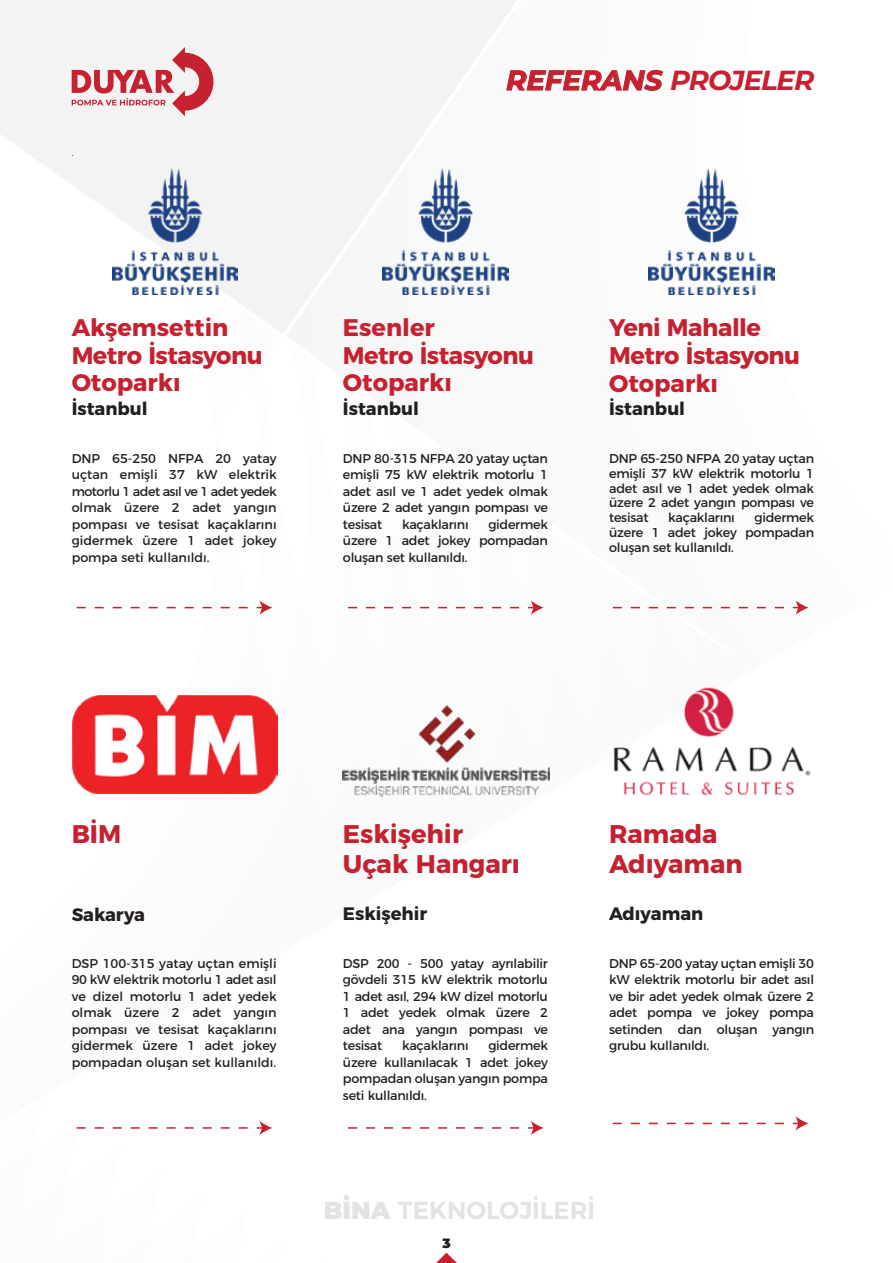
<style>
.page{position:relative;width:893px;height:1263px;background:#fff}
.page>*{position:absolute;margin:0;border:0;box-sizing:border-box;transform-origin:0 0}
.t1{font:italic 700 27.6px "Montserrat";letter-spacing:-.02em;color:#c52130}
.t2{font:700 25.5px/30.6px "Montserrat";color:#c42230}
.t3{font:700 25.5px "Montserrat";color:#c52130}
.t4{font:600 24.45px "Montserrat";color:#e2e3e4}
.t5{font:700 24px/27.6px "Montserrat";letter-spacing:-.02em;color:#c52130}
.t6{font:700 24px/27.6px "Montserrat";color:#c52130}
.t7{font:700 18px "Montserrat";color:#231f20}
.t8{font:900 13.5px "Montserrat";color:#231f20}
.t9{font:12.75px/16.5px "Montserrat";letter-spacing:-.02em;color:#231f20;text-align:justify}
.s1{font-weight:900}
</style>
<div class="page">
<img style="left:0;top:0;width:809px;height:1253px">
<svg style="left:506px;top:69px;width:158px;height:22px"></svg>
<svg style="left:436px;top:1253px;width:21px;height:10px"></svg>
<svg style="left:77px;top:1121px;width:195px;height:14px"></svg>
<svg style="left:348px;top:1121px;width:196px;height:14px"></svg>
<svg style="left:613px;top:1116px;width:195px;height:14px"></svg>
<svg style="left:348px;top:600px;width:196px;height:15px"></svg>
<svg style="left:613px;top:600px;width:195px;height:15px"></svg>
<svg style="left:77px;top:600px;width:195px;height:15px"></svg>
<svg style="left:72px;top:47px;width:141px;height:69px"></svg>
<img style="left:112px;top:168px;width:126px;height:126px">
<img style="left:382px;top:168px;width:126px;height:126px">
<img style="left:649px;top:168px;width:126px;height:126px">
<img style="left:72px;top:695px;width:206px;height:98px">
<img style="left:343px;top:705px;width:206px;height:91px">
<img style="left:609px;top:663px;width:202px;height:155px">
<h1 class="t1" style="left:506px;top:60px;width:310px">REFERANS PROJELER</h1>
<h3 class="t6" style="left:72px;top:312px;width:193px">Akşemsettin<br>Metro İstasyonu<br>Otoparkı</h3>
<h3 class="t5" style="left:609px;top:312px;width:193px">Yeni Mahalle<br>Metro İstasyonu<br>Otoparkı</h3>
<h3 class="t7" style="left:609px;top:394px;width:77px">İstanbul</h3>
<p class="t9" style="left:609px;top:449px;width:207px;line-height:15px">DNP 65-250 NFPA 20 yatay uçtan emişli 37 kW elektrik motorlu 1 adet asıl ve 1 adet yedek olmak üzere 2 adet yangın pompası ve tesisat</p>
<h3 class="t5" style="left:343px;top:312px;width:193px">Esenler<br>Metro İstasyonu<br>Otoparkı</h3>
<h3 class="t7" style="left:343px;top:393px;width:77px">İstanbul</h3>
<h3 class="t7" style="left:72px;top:394px;width:77px">İstanbul</h3>
<p class="t9" style="left:72px;top:449px;width:206px">DNP 65-250 NFPA 20 yatay uçtan emişli 37 kW elektrik motorlu 1 adet asıl ve 1 adet yedek olmak üzere 2 adet yangın pompası ve tesisat kaçaklarını gidermek üzere 1 adet jokey pompa seti kullanıldı.</p>
<p class="t9" style="left:343px;top:449px;width:207px">DNP 80-315 NFPA 20 yatay uçtan emişli 75 kW elektrik motorlu 1 adet asıl ve 1 adet yedek olmak üzere 2 adet yangın pompası ve tesisat</p>
<p class="t9" style="left:609px;top:509px;width:206px;line-height:15px;text-indent:145px">gidermek üzere 1 adet jokey pompadan oluşan set kullanıldı.</p>
<p class="t9" style="left:668px;top:509px;width:68px">kaçaklarını</p>
<p class="t9" style="left:343px;top:515px;width:206px;text-indent:145px">gidermek üzere 1 adet jokey pompadan oluşan set kullanıldı.</p>
<p class="t9" style="left:402px;top:515px;width:68px">kaçaklarını</p>
<h2 class="t3" style="left:72px;top:813px;width:51px">BİM</h2>
<h3 class="t7" style="left:72px;top:899px;width:75px">Sakarya</h3>
<p class="t9" style="left:72px;top:954px;width:206px">DSP 100-315 yatay uçtan emişli 90 kW elektrik motorlu 1 adet asıl ve dizel motorlu 1 adet yedek olmak üzere 2 adet yangın pompası ve tesisat kaçaklarını gidermek üzere 1 adet jokey pompadan oluşan set kullanıldı.</p>
<h2 class="t2" style="left:343px;top:816px;width:178px">Eskişehir<br>Uçak Hangarı</h2>
<h3 class="t7" style="left:343px;top:899px;width:86px">Eskişehir</h3>
<p class="t9" style="left:343px;top:954px;width:207px">DSP 200 - 500 yatay ayrılabilir gövdeli 315 kW elektrik motorlu 1 adet asıl, 294 kW dizel motorlu 1 adet yedek olmak üzere 2 adet ana yangın pompası ve tesisat</p>
<p class="t9" style="left:343px;top:1036px;width:206px;text-indent:145px">gidermek üzere kullanılacak 1 adet jokey pompadan oluşan yangın pompa seti kullanıldı.</p>
<p class="t9" style="left:402px;top:1036px;width:68px">kaçaklarını</p>
<h2 class="t2" style="left:609px;top:816px;width:135px">Ramada<br>Adıyaman</h2>
<h3 class="t7" style="left:609px;top:899px;width:96px">Adıyaman</h3>
<p class="t9" style="left:609px;top:954px;width:206px">DNP 65-200 yatay uçtan emişli 30 kW elektrik motorlu bir adet asıl ve bir adet yedek olmak üzere 2 adet pompa ve jokey pompa setinden dan oluşan yangın grubu kullanıldı.</p>
<h3 class="t4" style="left:324px;top:1190px;width:273px"><span class="s1">BİNA</span> TEKNOLOJİLERİ</h3>
<p class="t8" style="left:442px;top:1233px;width:10px">3</p>
</div>
